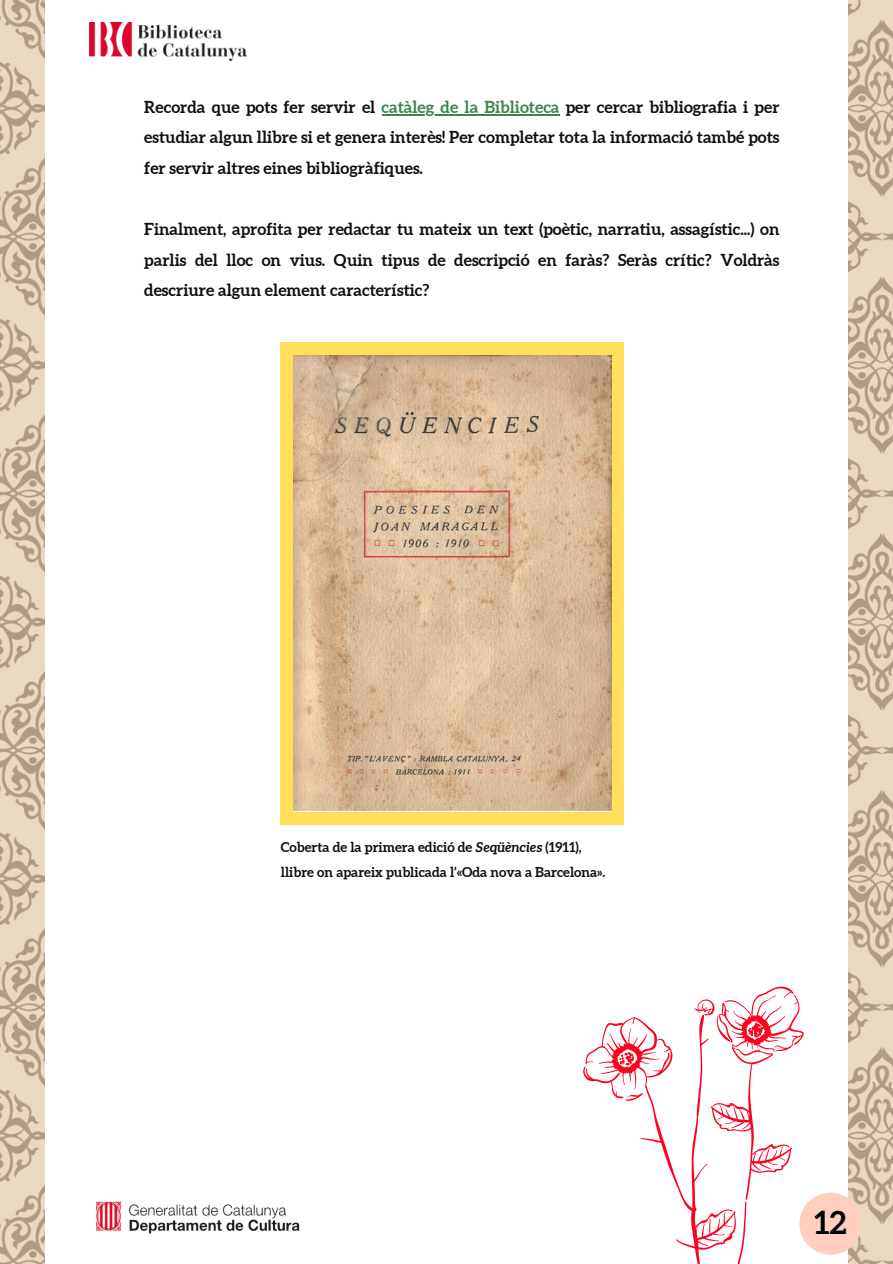
<style>
.page{position:relative;width:893px;height:1264px;background:#fff}
.page>*{position:absolute;margin:0;border:0;box-sizing:border-box;transform-origin:0 0}
.t1{font:700 31.65px "Aleo";color:#000}
.t2{font:700 16.5px/30.5px "Aleo";color:#100f0d;text-align:justify}
.t3{font:700 13.65px "Aleo";color:#100f0d}
.s1{color:#3e8350}
.s2{font-style:italic}
</style>
<div class="page">
<img style="left:0;top:0;width:892px;height:1263px">
<div style="left:45px;top:0;width:803px;height:1263px;background:#fff"></div>
<hr style="left:381px;top:114px;width:178px;height:2px;background:#3e8350">
<div style="left:281px;top:342px;width:343px;height:482px;background:#ffde59"></div>
<img style="left:293px;top:355px;width:318px;height:456px">
<div style="left:799px;top:1192px;width:62px;height:62px;background:#ffcebe;border-radius:50%"></div>
<img style="left:96px;top:1201px;width:204px;height:33px">
<img style="left:89px;top:22px;width:158px;height:38px">
<svg style="left:583px;top:986px;width:220px;height:277px"></svg>
<p class="t2" style="left:144px;top:92px;width:636px">Recorda que pots fer servir el <span class="s1">catàleg de la Biblioteca</span> per cercar bibliografia i per estudiar algun llibre si et genera interès! Per completar tota la informació també pots fer servir altres eines bibliogràfiques.</p>
<p class="t2" style="left:144px;top:214px;width:636px">Finalment, aprofita per redactar tu mateix un text (poètic, narratiu, assagístic...) on parlis del lloc on vius. Quin tipus de descripció en faràs? Seràs crític? Voldràs descriure algun element característic?</p>
<p class="t3" style="left:281px;top:839px;width:302px">Coberta de la primera edició de <span class="s2">Seqüències</span> (1911),</p>
<p class="t3" style="left:281px;top:864px;width:326px">llibre on apareix publicada l’«Oda nova a Barcelona».</p>
<p class="t1" style="left:814px;top:1204px;width:34px">12</p>
</div>
